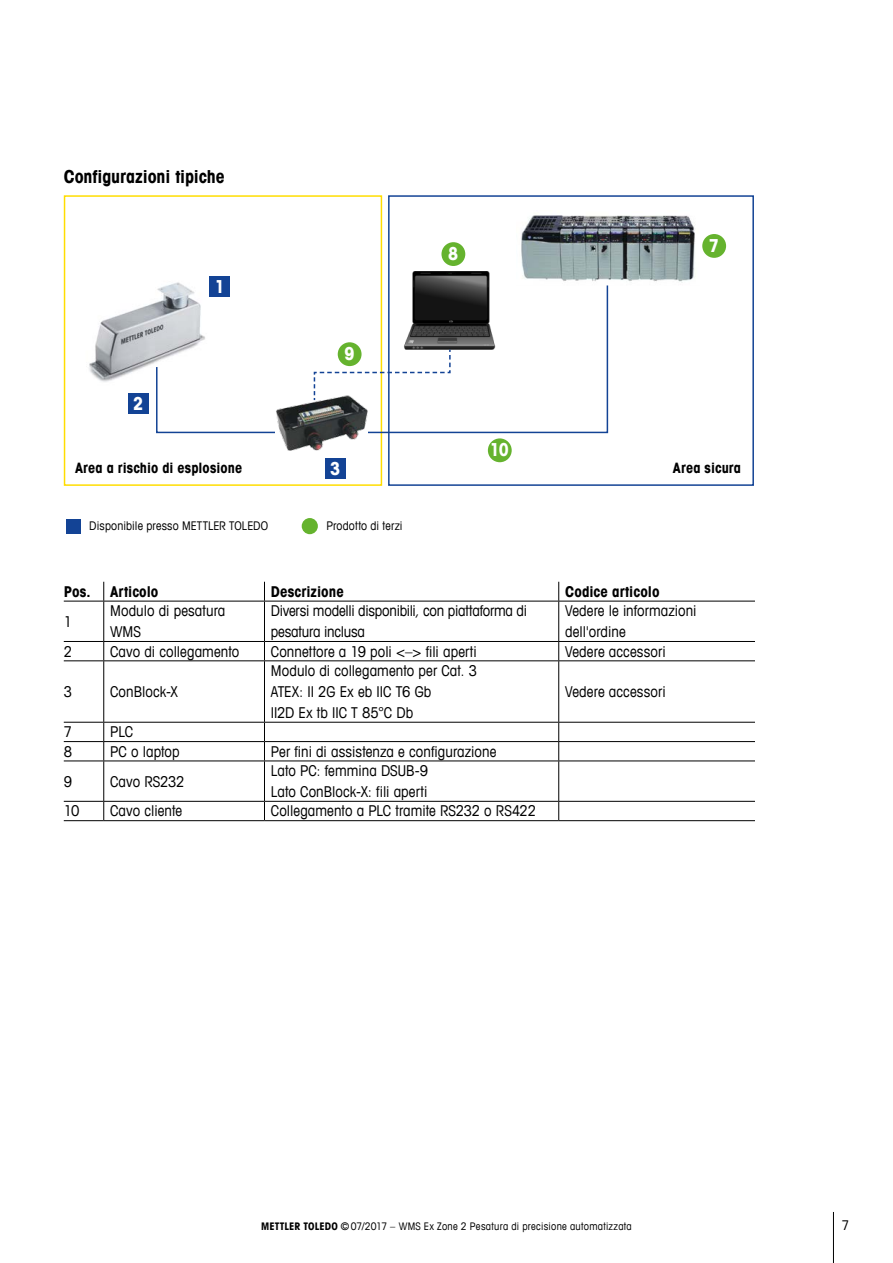
<style>
.page{position:relative;width:893px;height:1263px;background:#fff}
.page>*{position:absolute;margin:0;border:0;box-sizing:border-box;transform-origin:0 0}
.t1{font:700 condensed 18px "Avant Garde Com";letter-spacing:-.005em;color:#000}
.t2{font:700 condensed 18px "Avant Garde Com";color:#fff}
.t3{font:condensed 15px/21px "Avant Garde Com";letter-spacing:.005em;color:#000}
.t4{font:condensed 15px/21px "Avant Garde Com";letter-spacing:-.015em;color:#000}
.t5{font:700 condensed 15px "Avant Garde Com";color:#000}
.t6{font:700 condensed 14.4px "Avant Garde Com";letter-spacing:.005em;color:#000}
.t7{font:condensed 13.5px "Avant Garde Com";color:#000}
.t8{font:condensed 12px "Avant Garde Com";letter-spacing:.01em;color:#000}
.t9{font:condensed 10.5px "Avant Garde Com";letter-spacing:.03em;color:#000}
.s1{font-weight:700}
</style>
<div class="page">
<hr style="left:833px;top:1212px;width:1px;height:51px;background:#000">
<img style="left:89px;top:276px;width:121px;height:106px">
<div style="left:388px;top:195px;width:366px;height:291px;border:2px solid #134395"></div>
<div style="left:64px;top:195px;width:318px;height:291px;border:2px solid #fd0"></div>
<div style="left:302px;top:518px;width:16px;height:16px;background:#65b32e;border-radius:50%"></div>
<div style="left:210px;top:276px;width:20px;height:21px;background:#134395"></div>
<div style="left:702px;top:234px;width:24px;height:24px;background:#65b32e;border-radius:50%"></div>
<div style="left:488px;top:438px;width:24px;height:24px;background:#65b32e;border-radius:50%"></div>
<div style="left:441px;top:242px;width:24px;height:24px;background:#65b32e;border-radius:50%"></div>
<div style="left:325px;top:458px;width:20px;height:20px;background:#134395"></div>
<svg style="left:103px;top:582px;width:1px;height:19px"></svg>
<svg style="left:264px;top:582px;width:1px;height:19px"></svg>
<svg style="left:558px;top:582px;width:1px;height:19px"></svg>
<hr style="left:103px;top:601px;width:1px;height:40px;background:#000">
<hr style="left:264px;top:601px;width:1px;height:40px;background:#000">
<hr style="left:558px;top:601px;width:1px;height:40px;background:#000">
<svg style="left:103px;top:642px;width:1px;height:18px"></svg>
<svg style="left:264px;top:642px;width:1px;height:18px"></svg>
<svg style="left:558px;top:642px;width:1px;height:18px"></svg>
<hr style="left:103px;top:661px;width:1px;height:61px;background:#000">
<hr style="left:264px;top:661px;width:1px;height:61px;background:#000">
<hr style="left:558px;top:661px;width:1px;height:61px;background:#000">
<svg style="left:103px;top:723px;width:1px;height:37px"></svg>
<svg style="left:264px;top:723px;width:1px;height:37px"></svg>
<svg style="left:558px;top:723px;width:1px;height:37px"></svg>
<hr style="left:103px;top:761px;width:1px;height:40px;background:#000">
<hr style="left:264px;top:761px;width:1px;height:40px;background:#000">
<hr style="left:558px;top:761px;width:1px;height:40px;background:#000">
<svg style="left:103px;top:802px;width:1px;height:18px"></svg>
<svg style="left:264px;top:802px;width:1px;height:18px"></svg>
<svg style="left:558px;top:802px;width:1px;height:18px"></svg>
<hr style="left:64px;top:601px;width:40px;height:1px;background:#000">
<hr style="left:104px;top:601px;width:160px;height:1px;background:#000">
<hr style="left:264px;top:601px;width:295px;height:1px;background:#000">
<hr style="left:559px;top:601px;width:196px;height:1px;background:#000">
<hr style="left:64px;top:641px;width:40px;height:1px;background:#000">
<hr style="left:104px;top:641px;width:160px;height:1px;background:#000">
<hr style="left:264px;top:641px;width:295px;height:1px;background:#000">
<hr style="left:559px;top:641px;width:196px;height:1px;background:#000">
<hr style="left:64px;top:660px;width:40px;height:1px;background:#000">
<hr style="left:104px;top:660px;width:160px;height:1px;background:#000">
<hr style="left:264px;top:660px;width:295px;height:1px;background:#000">
<hr style="left:559px;top:660px;width:196px;height:1px;background:#000">
<hr style="left:64px;top:722px;width:40px;height:1px;background:#000">
<hr style="left:104px;top:722px;width:160px;height:1px;background:#000">
<hr style="left:264px;top:722px;width:295px;height:1px;background:#000">
<hr style="left:559px;top:722px;width:196px;height:1px;background:#000">
<hr style="left:64px;top:741px;width:40px;height:1px;background:#000">
<hr style="left:104px;top:741px;width:160px;height:1px;background:#000">
<hr style="left:264px;top:741px;width:295px;height:1px;background:#000">
<hr style="left:559px;top:741px;width:196px;height:1px;background:#000">
<hr style="left:64px;top:760px;width:40px;height:1px;background:#000">
<hr style="left:104px;top:760px;width:160px;height:1px;background:#000">
<hr style="left:264px;top:760px;width:295px;height:1px;background:#000">
<hr style="left:559px;top:760px;width:196px;height:1px;background:#000">
<hr style="left:64px;top:801px;width:40px;height:1px;background:#000">
<hr style="left:104px;top:801px;width:160px;height:1px;background:#000">
<hr style="left:264px;top:801px;width:295px;height:1px;background:#000">
<hr style="left:559px;top:801px;width:196px;height:1px;background:#000">
<hr style="left:64px;top:820px;width:40px;height:1px;background:#000">
<hr style="left:104px;top:820px;width:160px;height:1px;background:#000">
<hr style="left:264px;top:820px;width:295px;height:1px;background:#000">
<hr style="left:559px;top:820px;width:196px;height:1px;background:#000">
<img style="left:521px;top:215px;width:174px;height:68px">
<img style="left:412px;top:272px;width:78px;height:12px">
<div style="left:128px;top:393px;width:20px;height:20px;background:#134395"></div>
<svg style="left:155px;top:284px;width:454px;height:150px"></svg>
<img style="left:276px;top:393px;width:92px;height:58px">
<svg style="left:313px;top:348px;width:138px;height:54px"></svg>
<div style="left:66px;top:519px;width:15px;height:14px;background:#134395"></div>
<p class="t1" style="left:64px;top:165px;width:162px">Configurazioni tipiche</p>
<p class="t2" style="left:133px;top:391px;width:12px">2</p>
<p class="t2" style="left:215px;top:275px;width:12px">1</p>
<p class="t2" style="left:344px;top:342px;width:12px">9</p>
<p class="t2" style="left:448px;top:242px;width:12px">8</p>
<p class="t2" style="left:490px;top:438px;width:20px">10</p>
<p class="t2" style="left:709px;top:234px;width:12px">7</p>
<p class="t2" style="left:330px;top:457px;width:12px">3</p>
<p class="t6" style="left:75px;top:459px;width:169px">Area a rischio di esplosione</p>
<p class="t6" style="left:673px;top:459px;width:70px">Area sicura</p>
<p class="t8" style="left:89px;top:519px;width:180px">Disponibile presso METTLER TOLEDO</p>
<p class="t8" style="left:326px;top:519px;width:78px">Prodotto di terzi</p>
<p class="t5" style="left:64px;top:582px;width:28px">Pos.</p>
<p class="t5" style="left:110px;top:582px;width:50px">Articolo</p>
<p class="t5" style="left:271px;top:582px;width:75px">Descrizione</p>
<p class="t5" style="left:565px;top:582px;width:96px">Codice articolo</p>
<p class="t3" style="left:64px;top:610px;width:10px">1</p>
<p class="t3" style="left:110px;top:600px;width:117px">Modulo di pesatura<br>WMS</p>
<p class="t4" style="left:271px;top:600px;width:258px">Diversi modelli disponibili, con piattaforma di pesatura inclusa</p>
<p class="t3" style="left:565px;top:600px;width:133px">Vedere le informazioni dell'ordine</p>
<p class="t3" style="left:64px;top:640px;width:10px">2</p>
<p class="t3" style="left:110px;top:640px;width:131px">Cavo di collegamento</p>
<p class="t3" style="left:271px;top:640px;width:207px">Connettore a 19 poli &lt;–&gt; fili aperti</p>
<p class="t3" style="left:565px;top:640px;width:102px">Vedere accessori</p>
<p class="t3" style="left:64px;top:681px;width:10px">3</p>
<p class="t3" style="left:110px;top:681px;width:69px">ConBlock-X</p>
<p class="t3" style="left:271px;top:660px;width:208px">Modulo di collegamento per Cat. 3<br>ATEX: II 2G Ex eb IIC T6 Gb<br>II2D Ex tb IIC T 85°C Db</p>
<p class="t3" style="left:565px;top:681px;width:102px">Vedere accessori</p>
<p class="t3" style="left:64px;top:721px;width:10px">7</p>
<p class="t3" style="left:110px;top:721px;width:24px">PLC</p>
<p class="t3" style="left:64px;top:740px;width:10px">8</p>
<p class="t3" style="left:110px;top:740px;width:71px">PC o laptop</p>
<p class="t3" style="left:271px;top:740px;width:227px">Per fini di assistenza e configurazione</p>
<p class="t3" style="left:64px;top:770px;width:10px">9</p>
<p class="t3" style="left:110px;top:770px;width:76px">Cavo RS232</p>
<p class="t3" style="left:271px;top:760px;width:159px">Lato PC: femmina DSUB-9<br>Lato ConBlock-X: fili aperti</p>
<p class="t3" style="left:64px;top:800px;width:17px">10</p>
<p class="t3" style="left:110px;top:800px;width:73px">Cavo cliente</p>
<p class="t3" style="left:271px;top:800px;width:267px">Collegamento a PLC tramite RS232 o RS422</p>
<p class="t9" style="left:261px;top:1220px;width:372px"><span class="s1">METTLER TOLEDO</span> © 07/2017 – WMS Ex Zone 2 Pesatura di precisione automatizzata</p>
<p class="t7" style="left:842px;top:1217px;width:9px">7</p>
</div>
